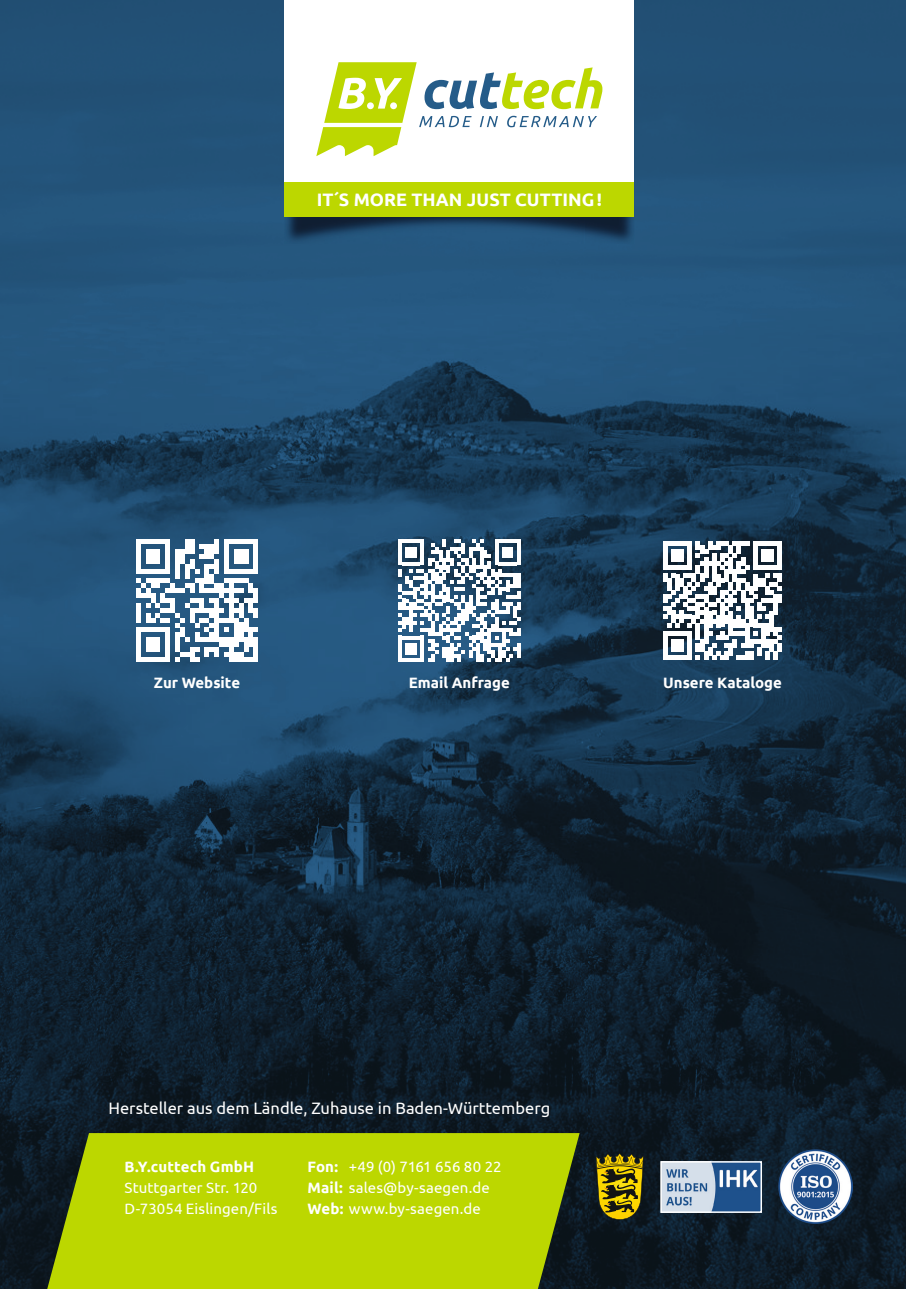
<style>
.page{position:relative;width:906px;height:1289px;background:#fff}
.page>*{position:absolute;margin:0;border:0;box-sizing:border-box;transform-origin:0 0}
.t1{font:700 18px "Ubuntu";letter-spacing:.005em;color:#fff}
.t2{font:16.5px "Ubuntu";color:#fff}
.t3{font:15px/21px "Ubuntu";letter-spacing:.005em;color:#fff}
.t4{font:700 15px "Ubuntu";color:#fff}
.s1{font-weight:700}
</style>
<div class="page">
<img style="left:0;top:0;width:318px;height:1288px">
<div style="left:634px;top:0;width:272px;height:106px;background:#224f74"></div>
<img style="left:587px;top:106px;width:319px;height:1182px">
<img style="left:318px;top:243px;width:269px;height:1045px">
<svg style="left:47px;top:1133px;width:532px;height:155px;background:#aec802"></svg>
<svg style="left:596px;top:1152px;width:47px;height:67px;background:#82720c"></svg>
<img style="left:779px;top:1149px;width:74px;height:74px">
<img style="left:663px;top:1164px;width:96px;height:45px">
<div style="left:660px;top:1161px;width:102px;height:51px;border:2px solid #fff"></div>
<img style="left:285px;top:216px;width:349px;height:27px">
<div style="left:285px;top:0;width:349px;height:186px;background:#fff"></div>
<svg style="left:316px;top:62px;width:286px;height:94px"></svg>
<div style="left:285px;top:182px;width:349px;height:34px;background:#bcd700"></div>
<svg style="left:136px;top:539px;width:122px;height:122px"></svg>
<div style="left:253px;top:637px;width:5px;height:15px;background:#fff"></div>
<div style="left:253px;top:652px;width:5px;height:9px;background:#fff"></div>
<svg style="left:398px;top:539px;width:123px;height:122px"></svg>
<svg style="left:663px;top:541px;width:119px;height:119px"></svg>
<p class="t1" style="left:317px;top:189px;width:286px">IT´S MORE THAN JUST CUTTING !</p>
<p class="t4" style="left:154px;top:673px;width:88px">Zur Website</p>
<p class="t4" style="left:409px;top:673px;width:103px">Email Anfrage</p>
<p class="t4" style="left:663px;top:673px;width:120px">Unsere Kataloge</p>
<p class="t2" style="left:108px;top:1097px;width:443px">Hersteller aus dem Ländle, Zuhause in Baden-Württemberg</p>
<p class="t4" style="left:124px;top:1157px;width:131px">B.Y.cuttech GmbH</p>
<p class="t3" style="left:124px;top:1176px;width:155px">Stuttgarter Str. 120<br>D-73054 Eislingen/Fils</p>
<p class="t3" style="left:307px;top:1155px;width:196px"><span class="s1">Fon:</span> +49 (0) 7161 656 80 22<br><span class="s1">Mail:</span> sales@by-saegen.de<br><span class="s1">Web:</span> www.by-saegen.de</p>
</div>
